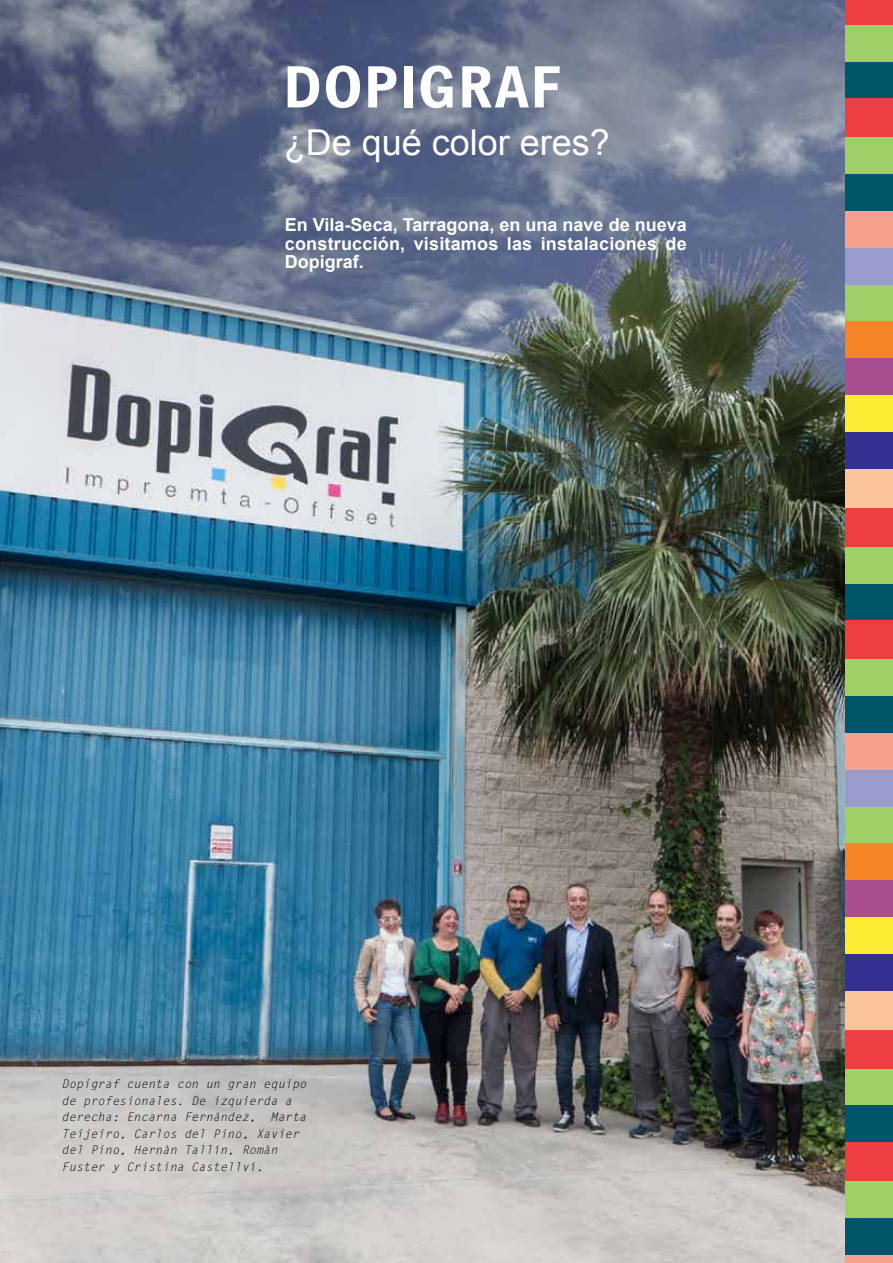
<style>
.page{position:relative;width:893px;height:1263px;background:#fff}
.page>*{position:absolute;margin:0;border:0;box-sizing:border-box;transform-origin:0 0}
.t1{font:700 58.5px "Heidelberg Gothic Ml";letter-spacing:.01em;color:#fff}
.t2{font:35.7px "Arial";color:#fff}
.t3{font:700 18px/18.8px "Arial";letter-spacing:.01em;color:#fff;text-align:justify}
.t4{font:italic 11.85px/16.5px "Letter Gothic Std";color:#000}
</style>
<div class="page">
<img style="left:0;top:0;width:845px;height:1263px">
<div style="left:845px;top:1105px;width:48px;height:37px;background:#005568"></div>
<div style="left:845px;top:1068px;width:48px;height:37px;background:#a0ce67"></div>
<div style="left:845px;top:1030px;width:48px;height:38px;background:#ef3e42"></div>
<div style="left:845px;top:1255px;width:48px;height:8px;background:#f7a08b"></div>
<div style="left:845px;top:1218px;width:48px;height:37px;background:#005568"></div>
<div style="left:845px;top:1181px;width:48px;height:37px;background:#a0ce67"></div>
<div style="left:845px;top:1142px;width:48px;height:39px;background:#ef3e42"></div>
<div style="left:845px;top:321px;width:48px;height:37px;background:#f58426"></div>
<div style="left:845px;top:284px;width:48px;height:37px;background:#a0ce67"></div>
<div style="left:845px;top:358px;width:48px;height:37px;background:#a94e91"></div>
<div style="left:845px;top:395px;width:48px;height:37px;background:#fdea32"></div>
<div style="left:845px;top:432px;width:48px;height:37px;background:#333092"></div>
<div style="left:845px;top:469px;width:48px;height:39px;background:#fcc49a"></div>
<div style="left:845px;top:62px;width:48px;height:37px;background:#005568"></div>
<div style="left:845px;top:25px;width:48px;height:37px;background:#a0ce67"></div>
<div style="left:845px;top:0;width:48px;height:25px;background:#ef3e42"></div>
<div style="left:845px;top:248px;width:48px;height:37px;background:#9a9bcd"></div>
<div style="left:845px;top:211px;width:48px;height:37px;background:#f7a08b"></div>
<div style="left:845px;top:174px;width:48px;height:37px;background:#005568"></div>
<div style="left:845px;top:137px;width:48px;height:37px;background:#a0ce67"></div>
<div style="left:845px;top:98px;width:48px;height:39px;background:#ef3e42"></div>
<div style="left:845px;top:843px;width:48px;height:37px;background:#f58426"></div>
<div style="left:845px;top:806px;width:48px;height:37px;background:#a0ce67"></div>
<div style="left:845px;top:880px;width:48px;height:37px;background:#a94e91"></div>
<div style="left:845px;top:917px;width:48px;height:37px;background:#fdea32"></div>
<div style="left:845px;top:954px;width:48px;height:37px;background:#333092"></div>
<div style="left:845px;top:991px;width:48px;height:39px;background:#fcc49a"></div>
<div style="left:845px;top:583px;width:48px;height:37px;background:#005568"></div>
<div style="left:845px;top:547px;width:48px;height:36px;background:#a0ce67"></div>
<div style="left:845px;top:508px;width:48px;height:39px;background:#ef3e42"></div>
<div style="left:845px;top:770px;width:48px;height:37px;background:#9a9bcd"></div>
<div style="left:845px;top:733px;width:48px;height:37px;background:#f7a08b"></div>
<div style="left:845px;top:696px;width:48px;height:37px;background:#005568"></div>
<div style="left:845px;top:659px;width:48px;height:37px;background:#a0ce67"></div>
<div style="left:845px;top:620px;width:48px;height:39px;background:#ef3e42"></div>
<h1 class="t1" style="left:283px;top:55px;width:281px">DOPIGRAF</h1>
<h2 class="t2" style="left:284px;top:119px;width:328px">¿De qué color eres?</h2>
<h3 class="t3" style="left:285px;top:216px;width:403px">En Vila-Seca, Tarragona, en una nave de nueva construcción, visitamos las instalaciones de Dopigraf.</h3>
<p class="t4" style="left:62px;top:1076px;width:246px">Dopigraf cuenta con un gran equipo de profesionales. De izquierda a derecha: Encarna Fernández, Marta<br>Teijeiro, Carlos del Pino, Xavier del Pino, Hernàn Tallín, Romàn<br>Fuster y Cristina Castellví.</p>
</div>
